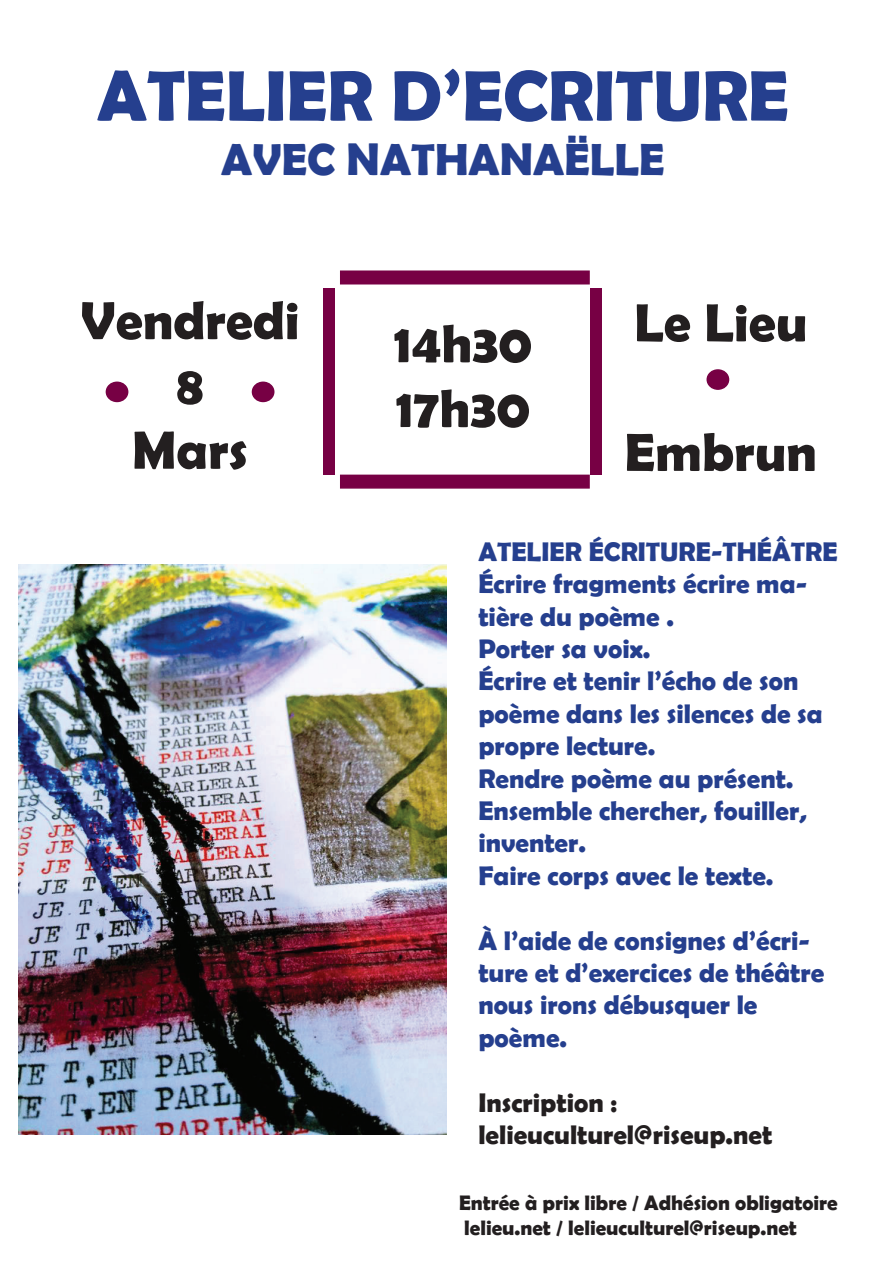
<style>
.page{position:relative;width:893px;height:1263px;background:#fff}
.page>*{position:absolute;margin:0;border:0;box-sizing:border-box;transform-origin:0 0}
.t1{font:700 72px "Berlin Sans FB Demi";color:#253f8e}
.t2{font:700 54px/64.8px "Berlin Sans FB Demi";color:#231f20;text-align:center}
.t3{font:700 45px "Berlin Sans FB Demi";color:#253f8e}
.t4{font:700 27px/32.4px "Berlin Sans FB Demi";color:#253f8e}
.t5{font:700 27px/32.4px "Berlin Sans FB Demi";color:#231f20}
.t6{font:700 21px/25.2px "Berlin Sans FB Demi";color:#231f20}
</style>
<div class="page">
<div style="left:707px;top:370px;width:21px;height:19px;background:#704;border-radius:50%"></div>
<div style="left:706px;top:369px;width:23px;height:21px;border:2px solid #704;border-radius:50%"></div>
<div style="left:252px;top:382px;width:22px;height:19px;background:#704;border-radius:50%"></div>
<div style="left:252px;top:382px;width:22px;height:20px;border:2px solid #704;border-radius:50%"></div>
<div style="left:106px;top:382px;width:22px;height:19px;background:#704;border-radius:50%"></div>
<div style="left:106px;top:382px;width:22px;height:20px;border:2px solid #704;border-radius:50%"></div>
<div style="left:340px;top:475px;width:250px;height:14px;background:#704;border:2px solid #704"></div>
<div style="left:340px;top:270px;width:250px;height:14px;background:#704;border:2px solid #704"></div>
<div style="left:324px;top:288px;width:11px;height:187px;background:#704"></div>
<img style="left:19px;top:564px;width:427px;height:571px">
<div style="left:590px;top:288px;width:11px;height:187px;background:#704"></div>
<h1 class="t1" style="left:97px;top:54px;width:693px">ATELIER D’ECRITURE</h1>
<h3 class="t3" style="left:221px;top:133px;width:445px">AVEC NATHANAËLLE</h3>
<h2 class="t2" style="left:80px;top:287px;width:221px">Vendredi<br>8<br>Mars</h2>
<h2 class="t2" style="left:394px;top:310px;width:140px;text-align:left">14h30<br>17h30</h2>
<h2 class="t2" style="left:634px;top:289px;width:175px">Le Lieu</h2>
<h2 class="t2" style="left:625px;top:419px;width:194px">Embrun</h2>
<p class="t4" style="left:478px;top:535px;width:361px">ATELIER ÉCRITURE-THÉÂTRE<br>Écrire fragments écrire ma&shy;tière du poème .<br>Porter sa voix.<br>Écrire et tenir l’écho de son poème dans les silences de sa propre lecture.<br>Rendre poème au présent.<br>Ensemble chercher, fouiller, inventer.<br>Faire corps avec le texte.</p>
<p class="t4" style="left:478px;top:924px;width:347px">À l’aide de consignes d’écri&shy;ture et d’exercices de théâtre nous irons débusquer le poème.</p>
<p class="t5" style="left:478px;top:1086px;width:295px">Inscription : lelieuculturel@riseup.net</p>
<p class="t6" style="left:459px;top:1190px;width:380px">Entrée à prix libre / Adhésion obligatoire lelieu.net / lelieuculturel@riseup.net</p>
</div>
